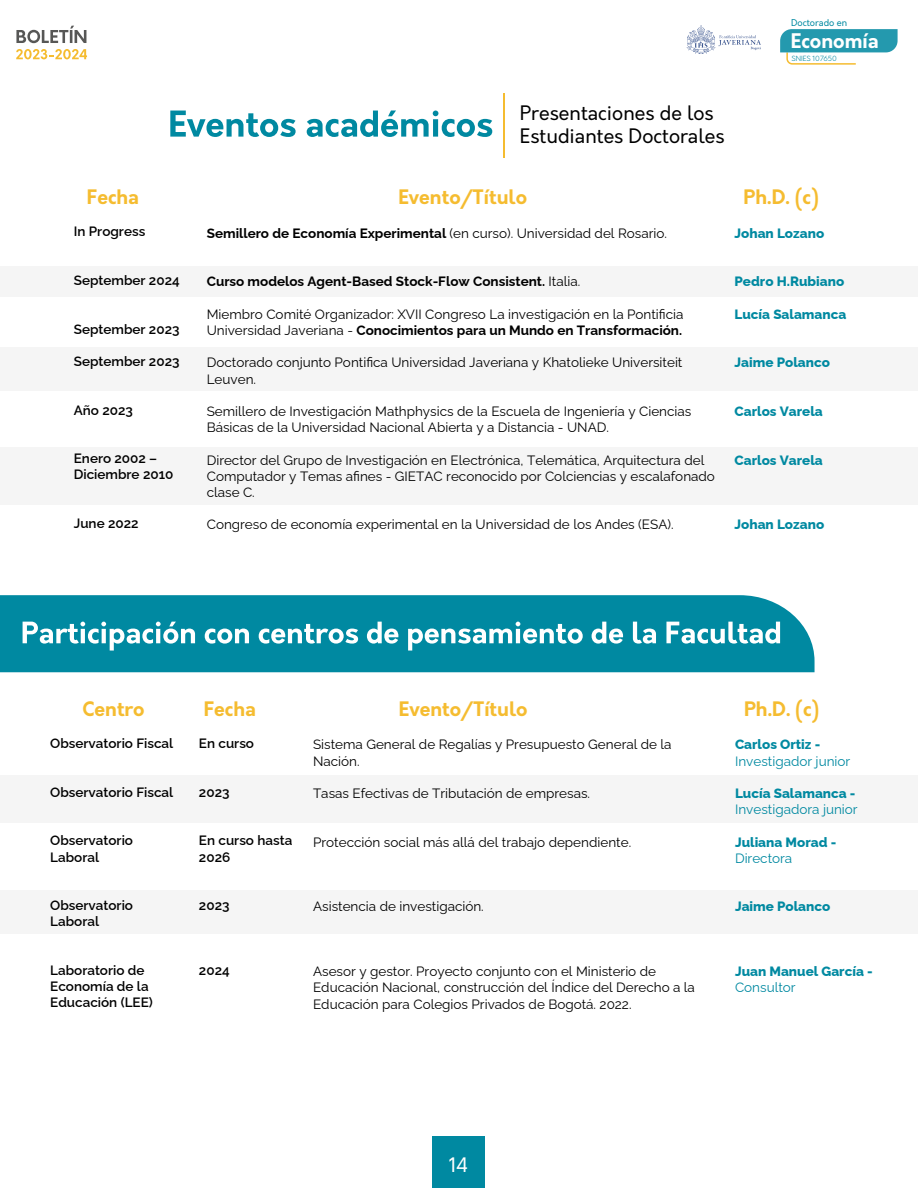
<style>
.page{position:relative;width:918px;height:1188px;background:#fff}
.page>*{position:absolute;margin:0;border:0;box-sizing:border-box;transform-origin:0 0}
.t1{font:700 19.65px "Orkney";color:#fff}
.t2{font:700 19.5px "Orkney";color:#f5bc30}
.t3{font:19.5px/23.4px "Orkney";color:#000}
.t4{font:19.5px "Orkney";color:#fff}
.t5{font:13.5px/16.2px "Raleway";color:#000}
.t6{font:600 13.5px/16.2px "Raleway";color:#000}
.t7{font:800 13.5px "Raleway";color:#0089a1}
.t8{font:13.5px "Raleway";color:#0089a1}
.t9{font:700 13.5px "Raleway";color:#000}
.t10{font:9.15px "Orkney";color:#0089a1}
.t11{font:300 7.05px "Orkney";color:#0089a1}
.s1{font-weight:700}
.s2{font-weight:400}
</style>
<div class="page">
<svg style="left:687px;top:25px;width:74px;height:29px"></svg>
<svg style="left:780px;top:29px;width:118px;height:36px"></svg>
<svg style="left:16px;top:26px;width:70px;height:17px"></svg>
<svg style="left:16px;top:49px;width:71px;height:10px"></svg>
<div style="left:432px;top:1136px;width:53px;height:52px;background:#0089a1"></div>
<div style="left:0;top:447px;width:918px;height:58px;background:#f5f5f5"></div>
<div style="left:0;top:347px;width:918px;height:43px;background:#f5f5f5"></div>
<div style="left:0;top:266px;width:918px;height:31px;background:#f5f5f5"></div>
<hr style="left:503px;top:94px;width:2px;height:64px;background:#f5bc30">
<svg style="left:170px;top:111px;width:126px;height:26px"></svg>
<svg style="left:307px;top:111px;width:185px;height:26px"></svg>
<div style="left:0;top:595px;width:815px;height:77px;background:#0089a1"></div>
<svg style="left:23px;top:622px;width:172px;height:29px"></svg>
<svg style="left:205px;top:629px;width:44px;height:15px"></svg>
<svg style="left:259px;top:624px;width:99px;height:20px"></svg>
<svg style="left:367px;top:622px;width:31px;height:22px"></svg>
<svg style="left:408px;top:622px;width:175px;height:29px"></svg>
<svg style="left:592px;top:622px;width:31px;height:22px"></svg>
<svg style="left:633px;top:622px;width:23px;height:22px"></svg>
<svg style="left:666px;top:622px;width:114px;height:22px"></svg>
<div style="left:0;top:890px;width:918px;height:43px;background:#f5f5f5"></div>
<div style="left:0;top:775px;width:918px;height:47px;background:#f5f5f5"></div>
<h2 class="t3" style="left:520px;top:101px;width:206px">Presentaciones de los<br>Estudiantes Doctorales</h2>
<p class="t10" style="left:791px;top:17px;width:58px">Doctorado en</p>
<p class="t11" style="left:791px;top:54px;width:47px">SNIES 107650</p>
<h1 class="t1" style="left:791px;top:28px;width:90px">Economía</h1>
<h2 class="t2" style="left:87px;top:184px;width:54px">Fecha</h2>
<h2 class="t2" style="left:398px;top:184px;width:130px">Evento/Título</h2>
<h2 class="t2" style="left:744px;top:184px;width:77px">Ph.D. (c)</h2>
<p class="t6" style="left:74px;top:222px;width:73px">In Progress</p>
<p class="t6" style="left:74px;top:271px;width:107px">September 2024</p>
<p class="t6" style="left:74px;top:319px;width:107px">September 2023</p>
<p class="t6" style="left:74px;top:352px;width:107px">September 2023</p>
<p class="t6" style="left:74px;top:400px;width:61px">Año 2023</p>
<p class="t6" style="left:74px;top:449px;width:101px">Enero 2002 –<br>Diciembre 2010</p>
<p class="t6" style="left:74px;top:514px;width:66px">June 2022</p>
<p class="t5" style="left:207px;top:223px;width:462px"><span class="s1">Semillero de Economía Experimental</span> (en curso). Universidad del Rosario.</p>
<p class="t9" style="left:207px;top:271px;width:375px">Curso modelos Agent-Based Stock-Flow Consistent. <span class="s2">Italia.</span></p>
<p class="t5" style="left:207px;top:304px;width:478px">Miembro Comité Organizador: XVII Congreso La investigación en la Pontificia<br>Universidad Javeriana - <span class="s1">Conocimientos para un Mundo en Transformación.</span></p>
<p class="t5" style="left:207px;top:353px;width:477px">Doctorado conjunto Pontifica Universidad Javeriana y Khatolieke Universiteit<br>Leuven.</p>
<p class="t5" style="left:207px;top:402px;width:486px">Semillero de Investigación Mathphysics de la Escuela de Ingeniería y Ciencias<br>Básicas de la Universidad Nacional Abierta y a Distancia - UNAD.</p>
<p class="t5" style="left:207px;top:450px;width:510px">Director del Grupo de Investigación en Electrónica, Telemática, Arquitectura del<br>Computador y Temas afines - GIETAC reconocido por Colciencias y escalafonado clase C.</p>
<p class="t5" style="left:207px;top:515px;width:468px">Congreso de economía experimental en la Universidad de los Andes (ESA).</p>
<p class="t7" style="left:735px;top:222px;width:91px">Johan Lozano</p>
<p class="t7" style="left:735px;top:271px;width:111px">Pedro H.Rubiano</p>
<p class="t7" style="left:735px;top:303px;width:113px">Lucía Salamanca</p>
<p class="t7" style="left:735px;top:352px;width:97px">Jaime Polanco</p>
<p class="t7" style="left:735px;top:400px;width:90px">Carlos Varela</p>
<p class="t7" style="left:735px;top:449px;width:90px">Carlos Varela</p>
<p class="t7" style="left:735px;top:514px;width:91px">Johan Lozano</p>
<h2 class="t2" style="left:82px;top:696px;width:64px">Centro</h2>
<h2 class="t2" style="left:204px;top:696px;width:54px">Fecha</h2>
<h2 class="t2" style="left:399px;top:696px;width:130px">Evento/Título</h2>
<h2 class="t2" style="left:744px;top:696px;width:77px">Ph.D. (c)</h2>
<p class="t6" style="left:50px;top:734px;width:125px">Observatorio Fiscal</p>
<p class="t6" style="left:50px;top:782px;width:125px">Observatorio Fiscal</p>
<p class="t6" style="left:50px;top:831px;width:84px">Observatorio<br>Laboral</p>
<p class="t6" style="left:50px;top:896px;width:84px">Observatorio<br>Laboral</p>
<p class="t6" style="left:50px;top:961px;width:104px">Laboratorio de<br>Economía de la<br>Educación (LEE)</p>
<p class="t6" style="left:199px;top:734px;width:57px">En curso</p>
<p class="t6" style="left:199px;top:782px;width:32px">2023</p>
<p class="t6" style="left:199px;top:831px;width:95px">En curso hasta<br>2026</p>
<p class="t5" style="left:313px;top:735px;width:360px">Sistema General de Regalías y Presupuesto General de la<br>Nación.</p>
<p class="t5" style="left:313px;top:784px;width:279px">Tasas Efectivas de Tributación de empresas.</p>
<p class="t5" style="left:313px;top:832px;width:320px">Protección social más allá del trabajo dependiente.</p>
<p class="t6" style="left:199px;top:896px;width:32px">2023</p>
<p class="t5" style="left:313px;top:897px;width:172px">Asistencia de investigación.</p>
<p class="t6" style="left:199px;top:961px;width:32px">2024</p>
<p class="t5" style="left:313px;top:962px;width:383px">Asesor y gestor. Proyecto conjunto con el Ministerio de<br>Educación Nacional, construcción del Índice del Derecho a la<br>Educación para Colegios Privados de Bogotá. 2022.</p>
<p class="t7" style="left:735px;top:734px;width:87px">Carlos Ortiz -</p>
<p class="t8" style="left:735px;top:750px;width:117px">Investigador junior</p>
<p class="t7" style="left:735px;top:783px;width:122px">Lucía Salamanca -</p>
<p class="t8" style="left:735px;top:799px;width:124px">Investigadora junior</p>
<p class="t7" style="left:735px;top:831px;width:103px">Juliana Morad -</p>
<p class="t8" style="left:735px;top:847px;width:59px">Directora</p>
<p class="t7" style="left:735px;top:896px;width:97px">Jaime Polanco</p>
<p class="t7" style="left:735px;top:961px;width:139px">Juan Manuel García -</p>
<p class="t8" style="left:735px;top:977px;width:62px">Consultor</p>
<h2 class="t4" style="left:449px;top:1152px;width:21px">14</h2>
</div>
